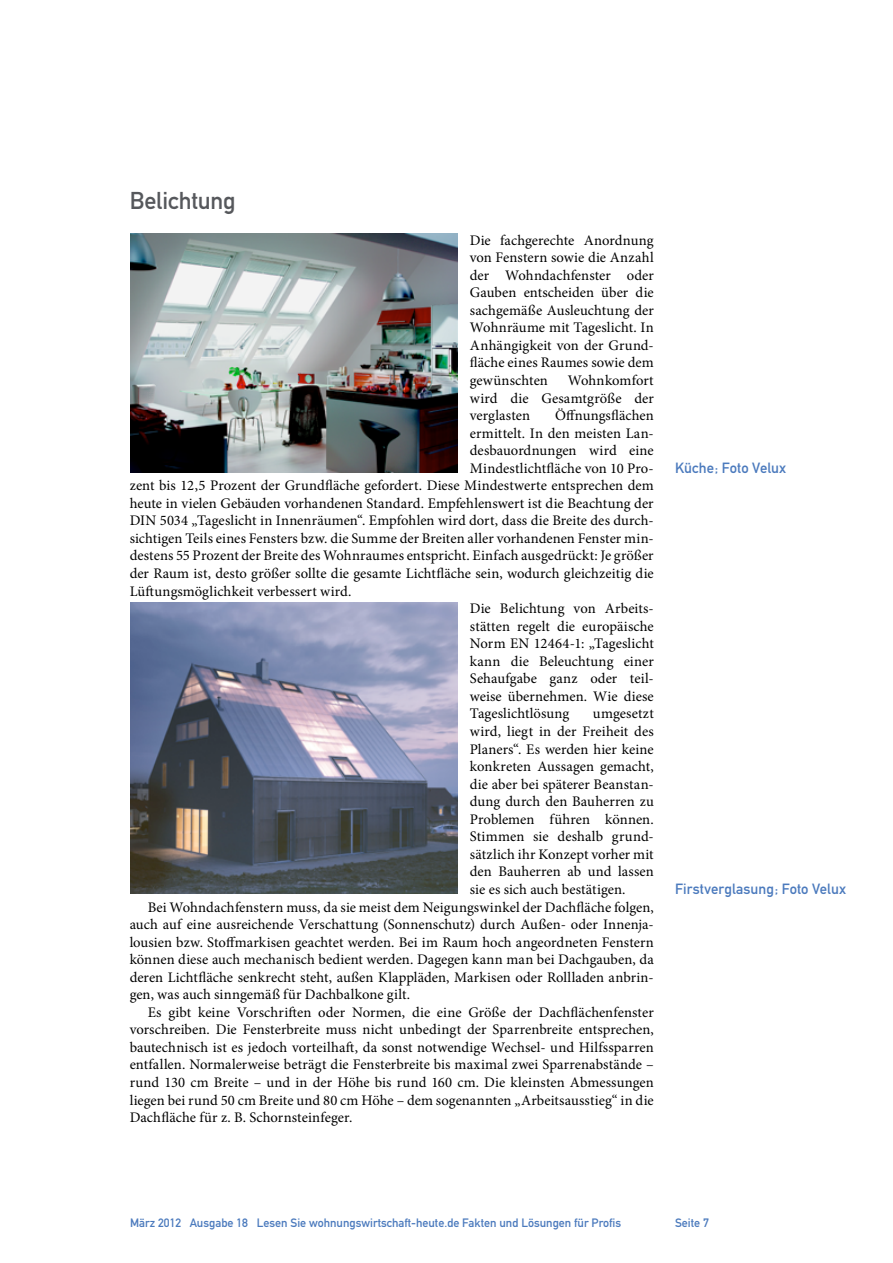
<style>
.page{position:relative;width:893px;height:1263px;background:#fff}
.page>*{position:absolute;margin:0;border:0;box-sizing:border-box;transform-origin:0 0}
.Überschrift_Grau{font:24px "DIN Mittelschrift";letter-spacing:-.005em;color:#56585c}
.Fließtext_erste_Zeil{font:14.7px/17.5px "Minion Pro";letter-spacing:.005em;color:#000;text-align:justify}
.Fliesstext{font:14.7px/17.5px "Minion Pro";letter-spacing:.005em;color:#000;text-align:justify}
.Bildunterschrift{font:14.7px "DIN Mittelschrift";letter-spacing:.005em;color:#4b7abd}
.t1{font:12px "DIN Mittelschrift";color:#4b7abd}
</style>
<div class="page">
<img style="left:130px;top:234px;width:327px;height:238px">
<img style="left:130px;top:603px;width:327px;height:291px">
<p class="Überschrift_Grau" style="left:130px;top:187px;width:108px">Belichtung</p>
<p class="Fließtext_erste_Zeil" style="left:470px;top:231px;width:185px">Die fachgerechte Anordnung von Fenstern sowie die Anzahl der Wohndachfenster oder Gauben entscheiden über die sachgemäße Ausleuchtung der Wohnräume mit Tageslicht. In Anhängigkeit von der Grund&shy;fläche eines Raumes sowie dem gewünschten</p>
<p class="Fließtext_erste_Zeil" style="left:470px;top:372px;width:185px;text-indent:98px">Wohnkomfort wird die Gesamtgröße der verglasten</p>
<p class="Fließtext_erste_Zeil" style="left:555px;top:407px;width:100px">Öffnungsflächen</p>
<p class="Fließtext_erste_Zeil" style="left:470px;top:424px;width:185px">ermittelt. In den meisten Lan-</p>
<p class="Fließtext_erste_Zeil" style="left:470px;top:442px;width:185px">desbauordnungen wird eine</p>
<p class="Fließtext_erste_Zeil" style="left:470px;top:459px;width:185px">Mindestlichtfläche von 10 Pro-</p>
<p class="Fließtext_erste_Zeil" style="left:130px;top:477px;width:526px">zent bis 12,5 Prozent der Grundfläche gefordert. Diese Mindestwerte entsprechen dem</p>
<p class="Fließtext_erste_Zeil" style="left:130px;top:494px;width:526px">heute in vielen Gebäuden vorhandenen Standard. Empfehlenswert ist die Beachtung der</p>
<p class="Fließtext_erste_Zeil" style="left:130px;top:512px;width:526px">DIN 5034 „Tageslicht in Innenräumen“. Empfohlen wird dort, dass die Breite des durch-</p>
<p class="Fließtext_erste_Zeil" style="left:130px;top:529px;width:526px">sichtigen Teils eines Fensters bzw. die Summe der Breiten aller vorhandenen Fenster min-</p>
<p class="Fließtext_erste_Zeil" style="left:130px;top:547px;width:525px">destens 55 Prozent der Breite des Wohnraumes entspricht. Einfach ausgedrückt: Je größer</p>
<p class="Fließtext_erste_Zeil" style="left:130px;top:565px;width:526px">der Raum ist, desto größer sollte die gesamte Lichtfläche sein, wodurch gleichzeitig die</p>
<p class="Fließtext_erste_Zeil" style="left:130px;top:582px;width:223px">Lüftungsmöglichkeit verbessert wird.</p>
<p class="Fließtext_erste_Zeil" style="left:470px;top:600px;width:185px">Die Belichtung von Arbeits&shy;stätten regelt die europäische Norm EN 12464-1: „Tageslicht kann die Beleuchtung einer Sehaufgabe ganz oder teil&shy;weise übernehmen. Wie diese Tageslichtlösung</p>
<p class="Fließtext_erste_Zeil" style="left:470px;top:705px;width:185px;text-indent:123px">umgesetzt wird, liegt in der Freiheit des Planers“. Es werden hier keine konkreten Aussagen gemacht, die aber bei späterer Beanstan&shy;dung durch den Bauherren zu Problemen führen können.<br>Stimmen sie deshalb grund&shy;sätzlich ihr Konzept vorher mit den Bauherren ab und lassen sie es sich auch bestätigen.</p>
<p class="Fliesstext" style="left:130px;top:898px;width:526px;text-indent:18px">Bei Wohndachfenstern muss, da sie meist dem Neigungswinkel der Dachfläche folgen, auch auf eine ausreichende Verschattung (Sonnenschutz) durch Außen- oder Innenja&shy;lousien bzw. Stoffmarkisen geachtet werden. Bei im Raum hoch angeordneten Fenstern können diese auch mechanisch bedient werden. Dagegen kann man bei Dachgauben, da deren Lichtfläche senkrecht steht, außen Klappläden, Markisen oder Rollladen anbrin&shy;gen, was auch sinngemäß für Dachbalkone gilt.</p>
<p class="Fliesstext" style="left:130px;top:1003px;width:526px;text-indent:18px">Es gibt keine Vorschriften oder Normen, die eine Größe der Dachflächenfenster vorschreiben. Die Fensterbreite muss nicht unbedingt der Sparrenbreite entsprechen, bautechnisch ist es jedoch vorteilhaft, da sonst notwendige Wechsel- und Hilfssparren entfallen. Normalerweise beträgt die Fensterbreite bis maximal zwei Sparrenabstände – rund 130 cm Breite – und in der Höhe bis rund 160 cm. Die kleinsten Abmessungen liegen bei rund 50 cm Breite und 80 cm Höhe – dem sogenannten „Arbeitsausstieg“ in die Dachfläche für z. B. Schornsteinfeger.</p>
<p class="Bildunterschrift" style="left:675px;top:459px;width:113px">Küche; Foto Velux</p>
<p class="Bildunterschrift" style="left:675px;top:880px;width:173px">Firstverglasung; Foto Velux</p>
<p class="t1" style="left:130px;top:1216px;width:492px">März 2012 Ausgabe 18 Lesen Sie wohnungswirtschaft-heute.de Fakten und Lösungen für Profis</p>
<p class="t1" style="left:675px;top:1216px;width:35px">Seite 7</p>
</div>
